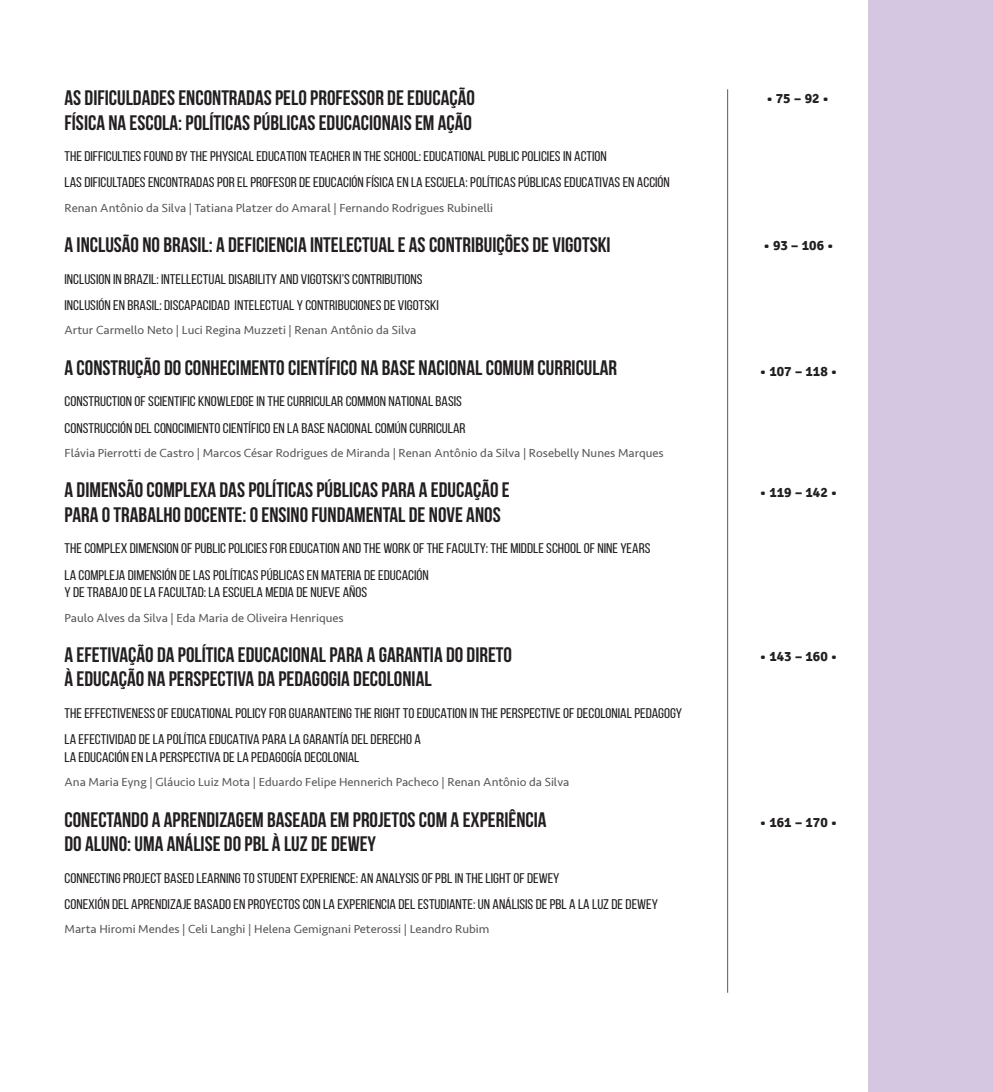
<style>
.page{position:relative;width:993px;height:1092px;background:#fff}
.page>*{position:absolute;margin:0;border:0;box-sizing:border-box;transform-origin:0 0}
.t1{font:700 21px/24.5px "Bebas Neue";color:#231f20}
.t2{font:14px/26.2px "Bebas Neue";color:#231f20;scale:1.1 1}
.t3{font:700 14px "Signika";color:#231f20}
.t4{font:12.25px "Seravek";color:#57585a}
</style>
<div class="page">
<div style="left:868px;top:0;width:124px;height:1091px;background:#d5c6e1"></div>
<hr style="left:727px;top:89px;width:1px;height:903px;background:#57585a">
<h1 class="t1" style="left:64px;top:85px;width:412px">AS DIFICULDADES ENCONTRADAS PELO PROFESSOR DE EDUCAÇÃO<br>FÍSICA NA ESCOLA: POLÍTICAS PÚBLICAS EDUCACIONAIS EM AÇÃO</h1>
<p class="t2" style="left:64px;top:143px;width:551px">THE DIFFICULTIES FOUND BY THE PHYSICAL EDUCATION TEACHER IN THE SCHOOL: EDUCATIONAL PUBLIC POLICIES IN ACTION<br>LAS DIFICULTADES ENCONTRADAS POR EL PROFESOR DE EDUCACIÓN FÍSICA EN LA ESCUELA: POLÍTICAS PÚBLICAS EDUCATIVAS EN ACCIÓN</p>
<p class="t4" style="left:64px;top:198px;width:430px">Renan Antônio da Silva | Tatiana Platzer do Amaral | Fernando Rodrigues Rubinelli</p>
<h1 class="t1" style="left:64px;top:232px;width:547px">A INCLUSÃO NO BRASIL: A DEFICIENCIA INTELECTUAL E AS CONTRIBUIÇÕES DE VIGOTSKI</h1>
<p class="t2" style="left:64px;top:265px;width:341px">INCLUSION IN BRAZIL: INTELLECTUAL DISABILITY AND VIGOTSKI’S CONTRIBUTIONS<br>INCLUSIÓN EN BRASIL: DISCAPACIDAD INTELECTUAL Y CONTRIBUCIONES DE VIGOTSKI</p>
<p class="t4" style="left:64px;top:321px;width:353px">Artur Carmello Neto | Luci Regina Muzzeti | Renan Antônio da Silva</p>
<h1 class="t1" style="left:64px;top:355px;width:554px">A CONSTRUÇÃO DO CONHECIMENTO CIENTÍFICO NA BASE NACIONAL COMUM CURRICULAR</h1>
<p class="t2" style="left:64px;top:388px;width:366px">CONSTRUCTION OF SCIENTIFIC KNOWLEDGE IN THE CURRICULAR COMMON NATIONAL BASIS<br>CONSTRUCCIÓN DEL CONOCIMIENTO CIENTÍFICO EN LA BASE NACIONAL COMÚN CURRICULAR</p>
<p class="t4" style="left:64px;top:443px;width:600px">Flávia Pierrotti de Castro | Marcos César Rodrigues de Miranda | Renan Antônio da Silva | Rosebelly Nunes Marques</p>
<h1 class="t1" style="left:64px;top:477px;width:446px">A DIMENSÃO COMPLEXA DAS POLÍTICAS PÚBLICAS PARA A EDUCAÇÃO E<br>PARA O TRABALHO DOCENTE: O ENSINO FUNDAMENTAL DE NOVE ANOS</h1>
<p class="t2" style="left:64px;top:535px;width:534px">THE COMPLEX DIMENSION OF PUBLIC POLICIES FOR EDUCATION AND THE WORK OF THE FACULTY: THE MIDDLE SCHOOL OF NINE YEARS<br>LA COMPLEJA DIMENSIÓN DE LAS POLÍTICAS PÚBLICAS EN MATERIA DE EDUCACIÓN</p>
<p class="t2" style="left:64px;top:579px;width:276px">Y DE TRABAJO DE LA FACULTAD: LA ESCUELA MEDIA DE NUEVE AÑOS</p>
<p class="t4" style="left:64px;top:608px;width:280px">Paulo Alves da Silva | Eda Maria de Oliveira Henriques</p>
<h1 class="t1" style="left:64px;top:642px;width:449px">A EFETIVAÇÃO DA POLÍTICA EDUCACIONAL PARA A GARANTIA DO DIRETO<br>À EDUCAÇÃO NA PERSPECTIVA DA PEDAGOGIA DECOLONIAL</h1>
<p class="t2" style="left:64px;top:699px;width:562px">THE EFFECTIVENESS OF EDUCATIONAL POLICY FOR GUARANTEING THE RIGHT TO EDUCATION IN THE PERSPECTIVE OF DECOLONIAL PEDAGOGY<br>LA EFECTIVIDAD DE LA POLÍTICA EDUCATIVA PARA LA GARANTÍA DEL DERECHO A</p>
<p class="t2" style="left:64px;top:743px;width:269px">LA EDUCACIÓN EN LA PERSPECTIVA DE LA PEDAGOGÍA DECOLONIAL</p>
<p class="t4" style="left:64px;top:772px;width:506px">Ana Maria Eyng | Gláucio Luiz Mota | Eduardo Felipe Hennerich Pacheco | Renan Antônio da Silva</p>
<h1 class="t1" style="left:64px;top:806px;width:483px">CONECTANDO A APRENDIZAGEM BASEADA EM PROJETOS COM A EXPERIÊNCIA<br>DO ALUNO: UMA ANÁLISE DO PBL À LUZ DE DEWEY</h1>
<p class="t2" style="left:64px;top:864px;width:541px">CONNECTING PROJECT BASED LEARNING TO STUDENT EXPERIENCE: AN ANALYSIS OF PBL IN THE LIGHT OF DEWEY<br>CONEXIÓN DEL APRENDIZAJE BASADO EN PROYECTOS CON LA EXPERIENCIA DEL ESTUDIANTE: UN ANÁLISIS DE PBL A LA LUZ DE DEWEY</p>
<p class="t4" style="left:64px;top:919px;width:426px">Marta Hiromi Mendes | Celi Langhi | Helena Gemignani Peterossi | Leandro Rubim</p>
<p class="t3" style="left:766px;top:89px;width:64px">• 75 – 92 •</p>
<p class="t3" style="left:763px;top:237px;width:72px">• 93 – 106 •</p>
<p class="t3" style="left:759px;top:362px;width:79px">• 107 – 118 •</p>
<p class="t3" style="left:759px;top:484px;width:79px">• 119 – 142 •</p>
<p class="t3" style="left:759px;top:648px;width:79px">• 143 – 160 •</p>
<p class="t3" style="left:759px;top:813px;width:79px">• 161 – 170 •</p>
</div>
